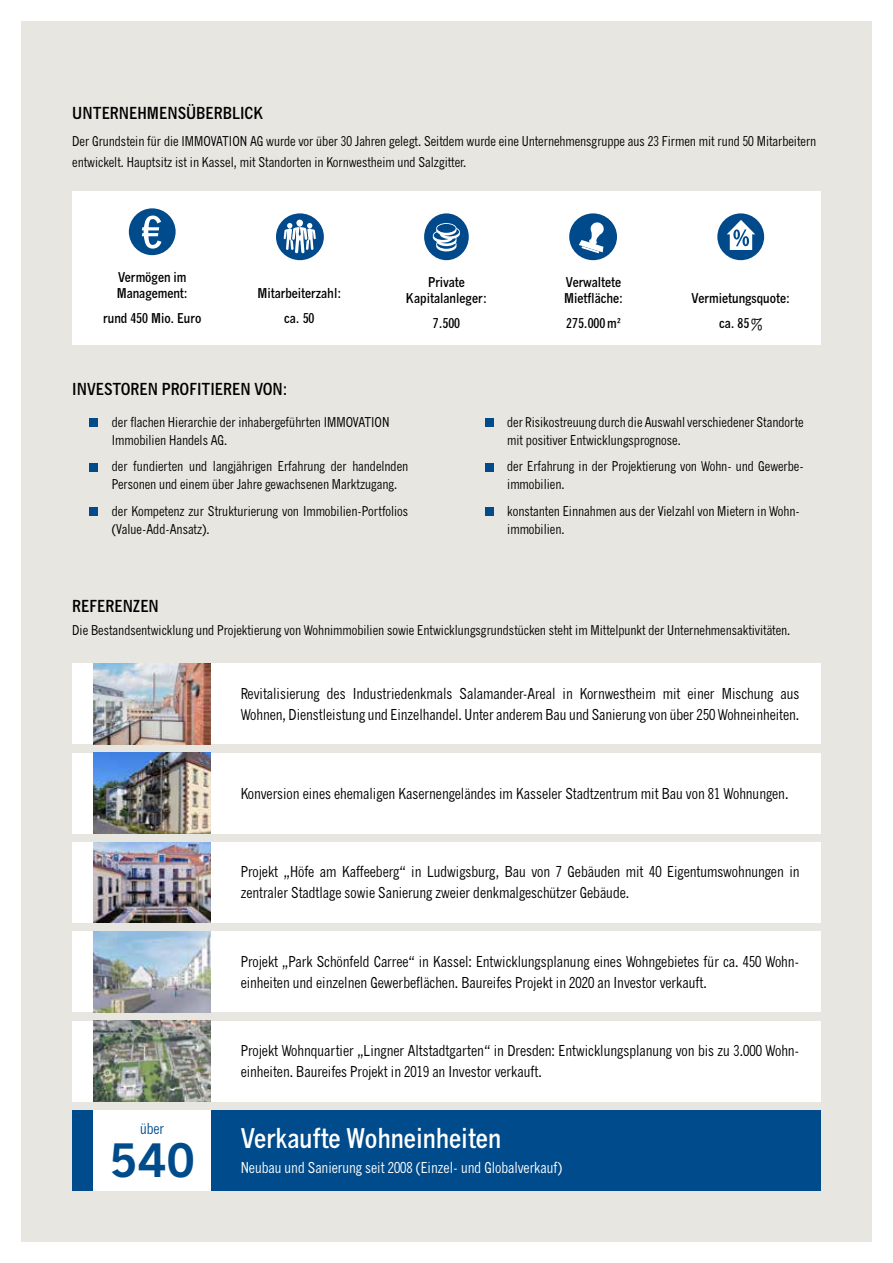
<style>
.page{position:relative;width:893px;height:1263px;background:#fff}
.page>*{position:absolute;margin:0;border:0;box-sizing:border-box;transform-origin:0 0}
.t1{font:700 45px "News Gothic MT Pro";color:#004b8b}
.t2{font:700 condensed 27px "News Gothic MT Pro";color:#fff}
.t3{font:700 condensed 16.5px "News Gothic MT Pro";color:#000}
.t4{font:condensed 15px/21px "News Gothic MT Pro";color:#000}
.t5{font:condensed 15px "News Gothic MT Pro";color:#fff}
.t6{font:condensed 15px "News Gothic MT Pro";color:#004b8b}
.t7{font:condensed 13.5px/18px "News Gothic MT Pro";color:#000}
.t8{font:700 condensed 13.5px/16.2px "News Gothic MT Pro";color:#000;text-align:center}
</style>
<div class="page">
<div style="left:21px;top:21px;width:851px;height:1221px;background:#e7e6e0"></div>
<div style="left:72px;top:663px;width:749px;height:81px;background:#fff"></div>
<div style="left:72px;top:753px;width:749px;height:80px;background:#fff"></div>
<div style="left:72px;top:842px;width:749px;height:81px;background:#fff"></div>
<div style="left:72px;top:931px;width:749px;height:81px;background:#fff"></div>
<div style="left:72px;top:1020px;width:749px;height:81px;background:#fff"></div>
<div style="left:72px;top:1110px;width:749px;height:81px;background:#004b8b"></div>
<div style="left:72px;top:191px;width:749px;height:153px;background:#fff"></div>
<div style="left:129px;top:208px;width:47px;height:47px;background:#004b8b;border-radius:50%"></div>
<svg style="left:142px;top:216px;width:19px;height:33px"></svg>
<div style="left:276px;top:213px;width:48px;height:47px;background:#004a8c;border-radius:50%"></div>
<div style="left:296px;top:220px;width:7px;height:7px;background:#fff;border-radius:50%"></div>
<svg style="left:284px;top:223px;width:32px;height:30px"></svg>
<div style="left:424px;top:213px;width:45px;height:47px;background:#004a8c;border-radius:50%"></div>
<svg style="left:433px;top:223px;width:27px;height:28px"></svg>
<div style="left:569px;top:213px;width:48px;height:47px;background:#004a8c;border-radius:50%"></div>
<svg style="left:579px;top:222px;width:25px;height:31px"></svg>
<div style="left:717px;top:213px;width:47px;height:47px;background:#004a8c;border-radius:50%"></div>
<svg style="left:727px;top:220px;width:28px;height:30px"></svg>
<img style="left:94px;top:663px;width:117px;height:81px">
<img style="left:94px;top:753px;width:117px;height:80px">
<img style="left:94px;top:842px;width:117px;height:81px">
<img style="left:94px;top:931px;width:117px;height:81px">
<img style="left:94px;top:1020px;width:117px;height:81px">
<div style="left:94px;top:1110px;width:117px;height:81px;background:#fff"></div>
<div style="left:89px;top:418px;width:9px;height:9px;background:#004b8b"></div>
<div style="left:89px;top:463px;width:9px;height:8px;background:#004b8b"></div>
<div style="left:89px;top:507px;width:9px;height:9px;background:#004b8b"></div>
<div style="left:485px;top:418px;width:8px;height:9px;background:#004b8b"></div>
<div style="left:485px;top:463px;width:8px;height:8px;background:#004b8b"></div>
<div style="left:485px;top:507px;width:8px;height:9px;background:#004b8b"></div>
<p class="t3" style="left:72px;top:102px;width:192px">UNTERNEHMENSÜBERBLICK</p>
<p class="t7" style="left:72px;top:131px;width:745px;line-height:21px">Der Grundstein für die IMMOVATION AG wurde vor über 30 Jahren gelegt. Seitdem wurde eine Unternehmensgruppe aus 23 Firmen mit rund 50 Mitarbeitern entwickelt. Hauptsitz ist in Kassel, mit Standorten in Kornwestheim und Salzgitter.</p>
<p class="t8" style="left:117px;top:269px;width:72px;text-align:left">Vermögen im<br>Management:</p>
<p class="t8" style="left:103px;top:310px;width:100px">rund 450 Mio. Euro</p>
<p class="t8" style="left:258px;top:281px;width:85px;line-height:24.8px">Mitarbeiterzahl: ca. 50</p>
<p class="t3" style="left:72px;top:379px;width:217px">INVESTOREN PROFITIEREN VON:</p>
<p class="t8" style="left:406px;top:274px;width:83px">Private<br>Kapitalanleger:</p>
<p class="t8" style="left:433px;top:315px;width:29px">7.500</p>
<p class="t7" style="left:112px;top:413px;width:279px">der flachen Hierarchie der inhabergeführten IMMOVATION<br>Immobilien Handels AG.</p>
<p class="t7" style="left:112px;top:457px;width:298px">der fundierten und langjährigen Erfahrung der handelnden<br>Personen und einem über Jahre gewachsenen Marktzugang.</p>
<p class="t7" style="left:112px;top:502px;width:298px">der Kompetenz zur Strukturierung von Immobilien-Portfolios (Value-Add-Ansatz).</p>
<p class="t8" style="left:564px;top:274px;width:60px;text-align:left">Verwaltete<br>Mietfläche:</p>
<p class="t8" style="left:566px;top:315px;width:56px">275.000m²</p>
<p class="t8" style="left:691px;top:286px;width:100px;line-height:24.8px">Vermietungsquote: ca. 85%</p>
<p class="t7" style="left:507px;top:413px;width:298px">der Risikostreuung durch die Auswahl verschiedener Standorte mit positiver Entwicklungsprognose.</p>
<p class="t7" style="left:507px;top:457px;width:298px">der Erfahrung in der Projektierung von Wohn- und Gewerbe&shy;immobilien.</p>
<p class="t7" style="left:507px;top:502px;width:294px">konstanten Einnahmen aus der Vielzahl von Mietern in Wohn&shy;immobilien.</p>
<p class="t3" style="left:72px;top:596px;width:88px">REFERENZEN</p>
<p class="t7" style="left:72px;top:621px;width:720px">Die Bestandsentwicklung und Projektierung von Wohnimmobilien sowie Entwicklungsgrundstücken steht im Mittelpunkt der Unternehmensaktivitäten.</p>
<p class="t4" style="left:241px;top:683px;width:560px">Revitalisierung des Industriedenkmals Salamander-Areal in Kornwestheim mit einer Mischung aus<br>Wohnen, Dienstleistung und Einzelhandel. Unter anderem Bau und Sanierung von über 250 Wohneinheiten.</p>
<p class="t4" style="left:241px;top:783px;width:549px">Konversion eines ehemaligen Kasernengeländes im Kasseler Stadtzentrum mit Bau von 81 Wohnungen.</p>
<p class="t4" style="left:241px;top:862px;width:560px">Projekt „Höfe am Kaffeeberg“ in Ludwigsburg, Bau von 7 Gebäuden mit 40 Eigentumswohnungen in zentraler Stadtlage sowie Sanierung zweier denkmalgeschützer Gebäude.</p>
<p class="t4" style="left:241px;top:951px;width:558px">Projekt „Park Schönfeld Carree“ in Kassel: Entwicklungsplanung eines Wohngebietes für ca. 450 Wohn&shy;einheiten und einzelnen Gewerbeflächen. Baureifes Projekt in 2020 an Investor verkauft.</p>
<p class="t6" style="left:140px;top:1120px;width:26px">über</p>
<h1 class="t1" style="left:109px;top:1133px;width:87px">540</h1>
<p class="t4" style="left:241px;top:1040px;width:558px">Projekt Wohnquartier „Lingner Altstadtgarten“ in Dresden: Entwicklungsplanung von bis zu 3.000 Wohn&shy;einheiten. Baureifes Projekt in 2019 an Investor verkauft.</p>
<h2 class="t2" style="left:241px;top:1121px;width:262px">Verkaufte Wohneinheiten</h2>
<p class="t5" style="left:241px;top:1159px;width:323px">Neubau und Sanierung seit 2008 (Einzel- und Globalverkauf)</p>
</div>
